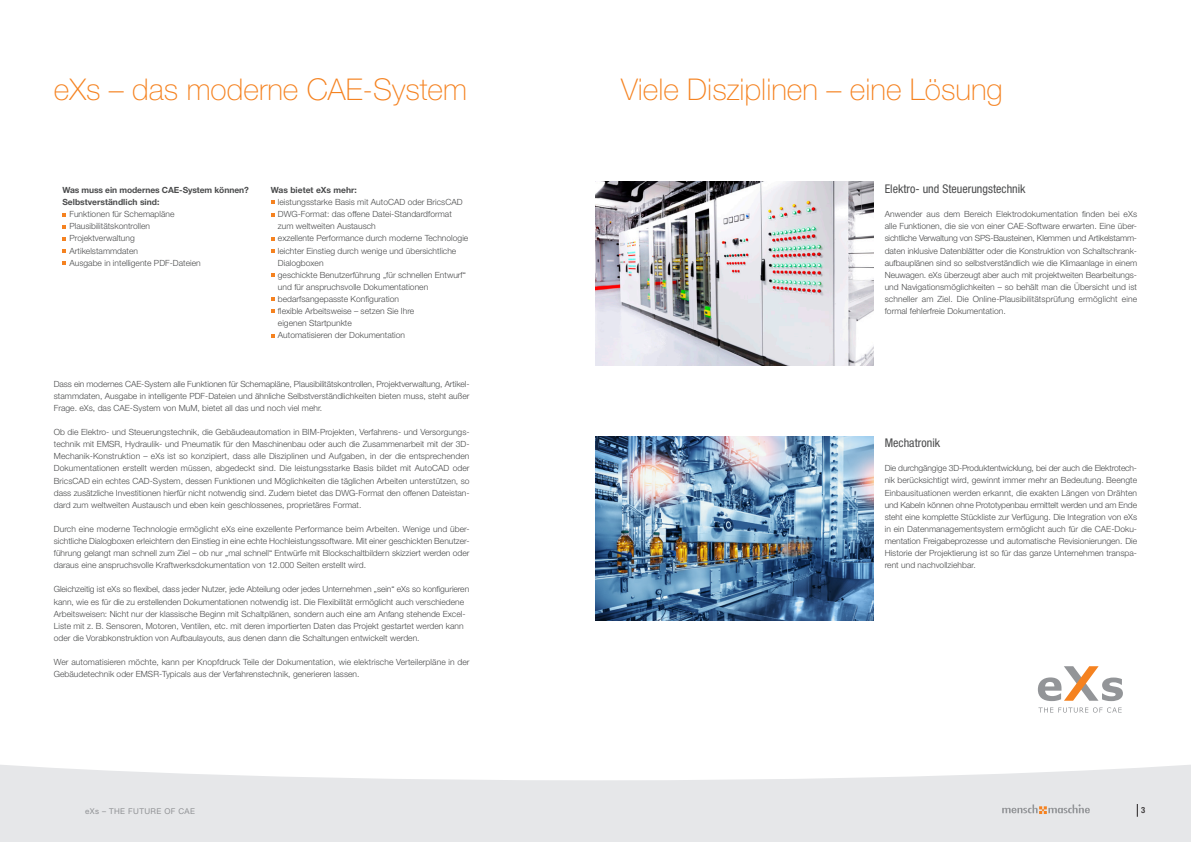
<style>
.page{position:relative;width:1191px;height:842px;background:#fff}
.page>*{position:absolute;margin:0;border:0;box-sizing:border-box;transform-origin:0 0}
.t1{font:100 30px "Helvetica Neue LT";color:#f58220}
.t2{font:condensed 12px "Helvetica Neue LT";color:#4b4c4d}
.t3{font:300 8.5px/12.1px "Helvetica Neue LT";color:#4b4c4d;text-align:justify}
.t4{font:700 8.5px/12.1px "Helvetica Neue LT";color:#4b4c4d}
.t5{font:500 condensed 8.5px "Helvetica Neue LT";color:#231f20}
.t6{font:8px "Helvetica Neue LT";letter-spacing:.05em;color:#919396}
</style>
<div class="page">
<img style="left:595px;top:437px;width:278px;height:184px">
<img style="left:595px;top:181px;width:278px;height:185px">
<svg style="left:0;top:765px;width:1191px;height:77px;background:#e9eaec"></svg>
<svg style="left:1137px;top:804px;width:1px;height:13px"></svg>
<svg style="left:1002px;top:804px;width:88px;height:10px"></svg>
<svg style="left:62px;top:213px;width:4px;height:3px"></svg>
<svg style="left:62px;top:225px;width:4px;height:3px"></svg>
<svg style="left:62px;top:237px;width:4px;height:3px"></svg>
<svg style="left:62px;top:249px;width:4px;height:4px"></svg>
<svg style="left:62px;top:261px;width:4px;height:4px"></svg>
<svg style="left:271px;top:249px;width:3px;height:4px"></svg>
<svg style="left:271px;top:273px;width:3px;height:4px"></svg>
<svg style="left:1037px;top:666px;width:86px;height:35px"></svg>
<svg style="left:1038px;top:707px;width:83px;height:6px"></svg>
<h1 class="t1" style="left:54px;top:72px;width:415px">eXs – das moderne CAE-System</h1>
<h1 class="t1" style="left:621px;top:72px;width:383px">Viele Disziplinen – eine Lösung</h1>
<p class="t4" style="left:62px;top:184px;width:188px">Was muss ein modernes CAE-System können?<br>Selbstverständlich sind:</p>
<p class="t3" style="left:69px;top:208px;width:133px;text-align:left">Funktionen für Schemapläne<br>Plausibilitätskontrollen<br>Projektverwaltung<br>Artikelstammdaten<br>Ausgabe in intelligente PDF-Dateien</p>
<p class="t4" style="left:271px;top:184px;width:88px">Was bietet eXs mehr:</p>
<p class="t3" style="left:278px;top:196px;width:192px;text-align:left">leistungsstarke Basis mit AutoCAD oder BricsCAD DWG-Format: das offene Datei-Standardformat zum weltweiten Austausch<br>exzellente Performance durch moderne Technologie leichter Einstieg durch wenige und übersichtliche Dialogboxen<br>geschickte Benutzerführung „für schnellen Entwurf“ und für anspruchsvolle Dokumentationen bedarfsangepasste Konfiguration<br>flexible Arbeitsweise – setzen Sie Ihre<br>eigenen Startpunkte<br>Automatisieren der Dokumentation</p>
<p class="t3" style="left:54px;top:377px;width:417px">Dass ein modernes CAE-System alle Funktionen für Schemapläne, Plausibilitätskontrollen, Projektverwaltung, Artikel&shy;stammdaten, Ausgabe in intelligente PDF-Dateien und ähnliche Selbstverständlichkeiten bieten muss, steht außer Frage. eXs, das CAE-System von MuM, bietet all das und noch viel mehr.</p>
<p class="t3" style="left:54px;top:426px;width:417px">Ob die Elektro- und Steuerungstechnik, die Gebäudeautomation in BIM-Projekten, Verfahrens- und Versorgungs&shy;technik mit EMSR, Hydraulik- und Pneumatik für den Maschinenbau oder auch die Zusammenarbeit mit der 3D-Mechanik-Konstruktion – eXs ist so konzipiert, dass alle Disziplinen und Aufgaben, in der die entsprechenden Dokumentationen erstellt werden müssen, abgedeckt sind. Die leistungsstarke Basis bildet mit AutoCAD oder BricsCAD ein echtes CAD-System, dessen Funktionen und Möglichkeiten die täglichen Arbeiten unterstützen, so dass zusätzliche Investitionen hierfür nicht notwendig sind. Zudem bietet das DWG-Format den offenen Dateistan&shy;dard zum weltweiten Austausch und eben kein geschlossenes, proprietäres Format.</p>
<p class="t3" style="left:54px;top:523px;width:417px">Durch eine moderne Technologie ermöglicht eXs eine exzellente Performance beim Arbeiten. Wenige und über&shy;sichtliche Dialogboxen erleichtern den Einstieg in eine echte Hochleistungssoftware. Mit einer geschickten Benutzer&shy;führung gelangt man schnell zum Ziel – ob nur „mal schnell“ Entwürfe mit Blockschaltbildern skizziert werden oder daraus eine anspruchsvolle Kraftwerksdokumentation von 12.000 Seiten erstellt wird.</p>
<p class="t3" style="left:54px;top:583px;width:417px;text-align:left">Gleichzeitig ist eXs so flexibel, dass jeder Nutzer, jede Abteilung oder jedes Unternehmen „sein“ eXs so konfigurieren kann, wie es für die zu erstellenden Dokumentationen notwendig ist. Die Flexibilität ermöglicht auch verschiedene Arbeitsweisen: Nicht nur der klassische Beginn mit Schaltplänen, sondern auch eine am Anfang stehende Excel-Liste mit z. B. Sensoren, Motoren, Ventilen, etc. mit deren importierten Daten das Projekt gestartet werden kann oder die Vorabkonstruktion von Aufbaulayouts, aus denen dann die Schaltungen entwickelt werden.</p>
<p class="t3" style="left:54px;top:656px;width:417px">Wer automatisieren möchte, kann per Knopfdruck Teile der Dokumentation, wie elektrische Verteilerpläne in der<br>Gebäudetechnik oder EMSR-Typicals aus der Verfahrenstechnik, generieren lassen.</p>
<h2 class="t2" style="left:884px;top:182px;width:142px">Elektro- und Steuerungstechnik</h2>
<p class="t3" style="left:884px;top:208px;width:254px">Anwender aus dem Bereich Elektrodokumentation finden bei eXs alle Funktionen, die sie von einer CAE-Software erwarten. Eine über&shy;sichtliche Verwaltung von SPS-Bausteinen, Klemmen und Artikelstamm&shy;daten inklusive Datenblätter oder die Konstruktion von Schaltschrank&shy;aufbauplänen sind so selbstverständlich wie die Klimaanlage in einem Neuwagen. eXs überzeugt aber auch mit projektweiten Bearbeitungs&shy;und Navigationsmöglichkeiten – so behält man die Übersicht und ist schneller am Ziel. Die Online-Plausibilitätsprüfung ermöglicht eine formal fehlerfreie Dokumentation.</p>
<h2 class="t2" style="left:884px;top:436px;width:57px">Mechatronik</h2>
<p class="t3" style="left:884px;top:462px;width:254px">Die durchgängige 3D-Produktentwicklung, bei der auch die Elektrotech&shy;nik berücksichtigt wird, gewinnt immer mehr an Bedeutung. Beengte Einbausituationen werden erkannt, die exakten Längen von Drähten und Kabeln können ohne Prototypenbau ermittelt werden und am Ende steht eine komplette Stückliste zur Verfügung. Die Integration von eXs in ein Datenmanagementsystem ermöglicht auch für die CAE-Doku&shy;mentation Freigabeprozesse und automatische Revisionierungen. Die Historie der Projektierung ist so für das ganze Unternehmen transpa&shy;rent und nachvollziehbar.</p>
<p class="t6" style="left:85px;top:806px;width:111px">eXs – THE FUTURE OF CAE</p>
<p class="t5" style="left:1141px;top:805px;width:6px">3</p>
</div>
